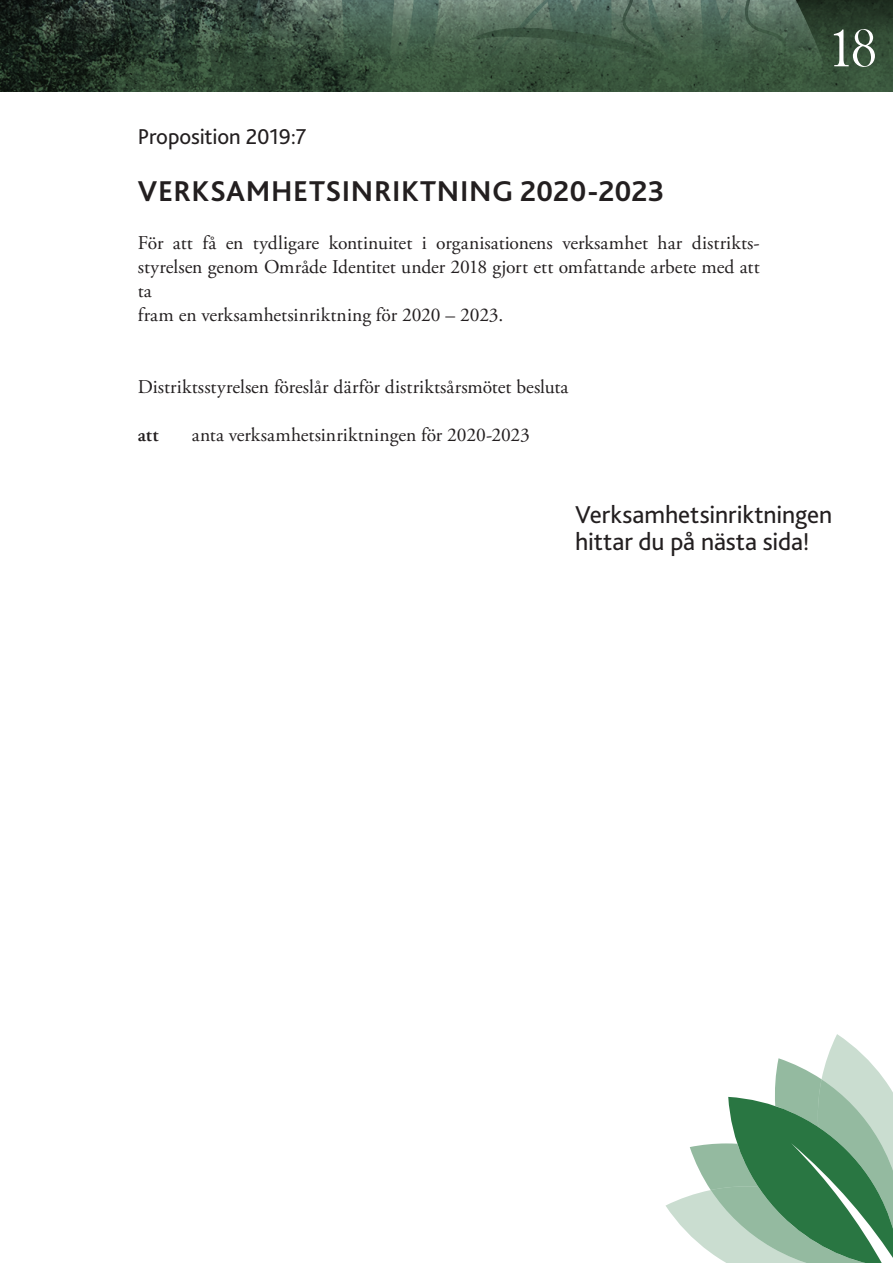
<style>
.page{position:relative;width:893px;height:1263px;background:#fff}
.page>*{position:absolute;margin:0;border:0;box-sizing:border-box;transform-origin:0 0}
.t1{font:52.5px "Animales Fantastic";color:#fff}
.Rubrik{font:700 30px "Bliss Pro";letter-spacing:.02em;color:#231f20}
.Mellanrubrik{font:25.5px "Bliss Pro";letter-spacing:-.005em;color:#231f20}
.Nummer{font:22.5px "Bliss Pro";letter-spacing:-.01em;color:#231f20}
.Garamond_bröd_ej_ind{font:19.5px/24px "Adobe Garamond Pro";color:#231f20;text-align:justify}
.Garamond_bröd_ej_ind-2{font:600 19.5px "Adobe Garamond Pro";color:#231f20}
</style>
<div class="page">
<svg style="left:665px;top:1034px;width:228px;height:229px"></svg>
<img style="left:0;top:0;width:893px;height:91px">
<p class="Nummer" style="left:138px;top:122px;width:170px">Proposition 2019:7</p>
<p class="Rubrik" style="left:138px;top:172px;width:528px">VERKSAMHETSINRIKTNING 2020-2023</p>
<p class="Garamond_bröd_ej_ind" style="left:138px;top:232px;width:623px">För att få en tydligare kontinuitet i organisationens verksamhet har distrikts&shy;styrelsen genom Område Identitet under 2018 gjort ett omfattande arbete med att ta</p>
<p class="Garamond_bröd_ej_ind" style="left:138px;top:304px;width:367px">fram en verksamhetsinriktning för 2020 – 2023.</p>
<p class="Garamond_bröd_ej_ind" style="left:138px;top:376px;width:432px">Distriktsstyrelsen föreslår därför distriktsårsmötet besluta</p>
<p class="Garamond_bröd_ej_ind-2" style="left:138px;top:424px;width:22px">att</p>
<p class="Garamond_bröd_ej_ind" style="left:192px;top:424px;width:340px">anta verksamhetsinriktningen för 2020-2023</p>
<h1 class="t1" style="left:828px;top:19px;width:50px">18</h1>
<p class="Mellanrubrik" style="left:575px;top:498px;width:259px">Verksamhetsinriktningen</p>
<p class="Mellanrubrik" style="left:575px;top:525px;width:236px">hittar du på nästa sida!</p>
</div>
